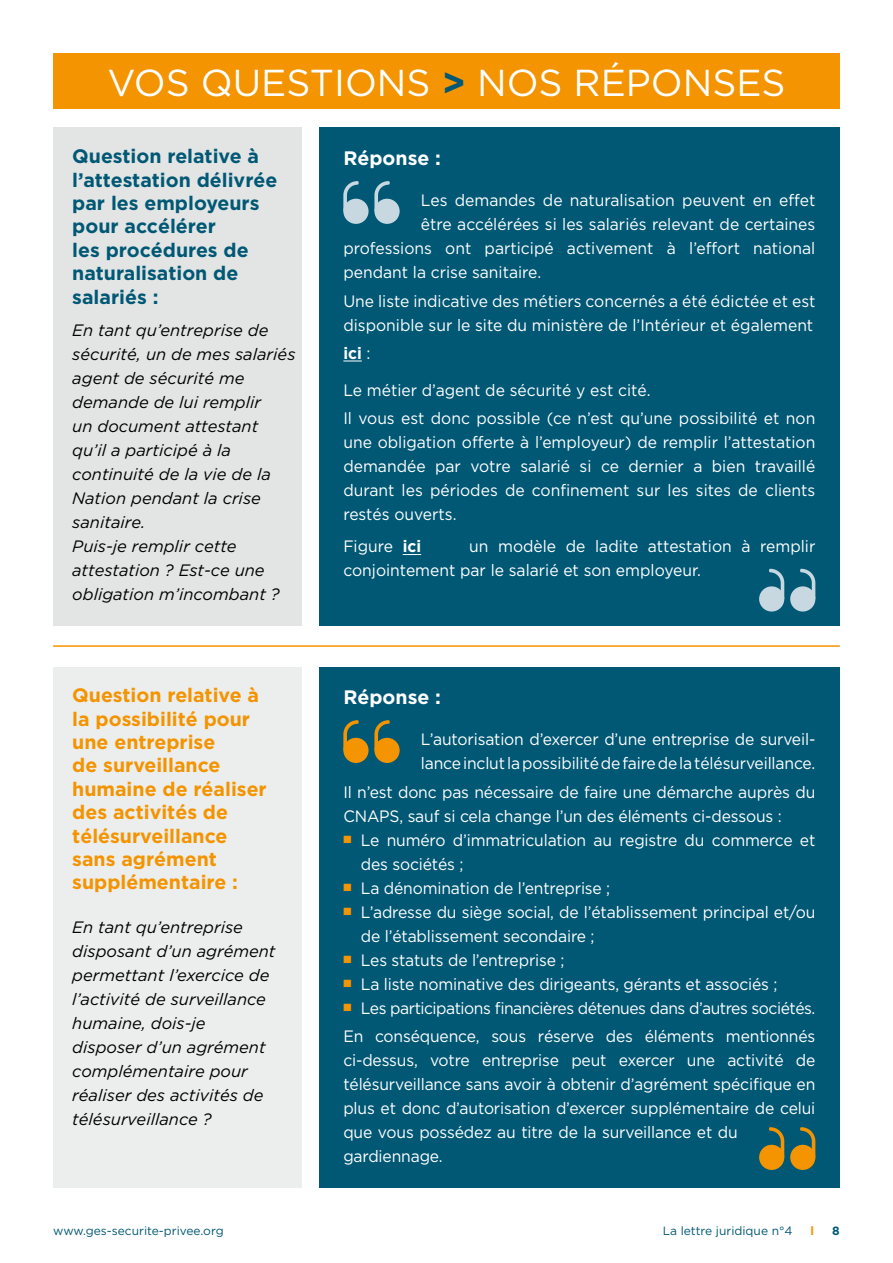
<style>
.page{position:relative;width:893px;height:1263px;background:#fff}
.page>*{position:absolute;margin:0;border:0;box-sizing:border-box;transform-origin:0 0}
.t1{font:37.5px "Gotham";color:#fff}
.t2{font:700 19.5px/23.4px "Gotham";color:#f39400}
.t3{font:700 19.5px/23.4px "Gotham";color:#005875}
.t4{font:700 19.5px "Gotham";color:#fff}
.t5{font:16.5px/24px "Gotham";letter-spacing:-.01em;color:#fff;scale:.95 1}
.t6{font:italic 16.5px/24px "Gotham";color:#000}
.t7{font:16.5px/28.2px "Gotham";letter-spacing:-.03em;color:#fff;scale:.95 1}
.t8{font:700 16.5px "Gotham";color:#fff;scale:.95 1}
.t9{font:12px "Gotham";color:#005875}
.t10{font:700 12px "Gotham";color:#f39400}
.t11{font:700 12px "Gotham";color:#005875}
.s1{font-weight:700;color:#005875}
.s2{font-weight:400}
.s3{font-weight:700}
.s4{color:#f39400}
</style>
<div class="page">
<div style="left:53px;top:128px;width:248px;height:498px;background:#e3e4e4"></div>
<div style="left:53px;top:667px;width:249px;height:520px;background:#eceded"></div>
<div style="left:53px;top:53px;width:787px;height:55px;background:#f39400"></div>
<div style="left:319px;top:128px;width:521px;height:498px;background:#005875"></div>
<div style="left:319px;top:667px;width:521px;height:520px;background:#005875"></div>
<svg style="left:343px;top:361px;width:19px;height:1px"></svg>
<svg style="left:403px;top:554px;width:18px;height:1px"></svg>
<div style="left:343px;top:199px;width:26px;height:25px;background:#c7d8e1;border-radius:50%"></div>
<svg style="left:343px;top:181px;width:16px;height:30px"></svg>
<div style="left:374px;top:199px;width:26px;height:25px;background:#c7d8e1;border-radius:50%"></div>
<svg style="left:374px;top:181px;width:16px;height:30px"></svg>
<div style="left:790px;top:586px;width:25px;height:25px;background:#c7d8e1;border-radius:50%"></div>
<svg style="left:800px;top:569px;width:15px;height:26px"></svg>
<div style="left:759px;top:586px;width:25px;height:25px;background:#c7d8e1;border-radius:50%"></div>
<svg style="left:769px;top:569px;width:15px;height:26px"></svg>
<div style="left:790px;top:1145px;width:25px;height:25px;background:#f39400;border-radius:50%"></div>
<svg style="left:800px;top:1127px;width:15px;height:27px"></svg>
<div style="left:759px;top:1145px;width:25px;height:25px;background:#f39400;border-radius:50%"></div>
<svg style="left:769px;top:1127px;width:15px;height:27px"></svg>
<div style="left:343px;top:738px;width:26px;height:25px;background:#f39400;border-radius:50%"></div>
<svg style="left:343px;top:720px;width:16px;height:30px"></svg>
<div style="left:374px;top:738px;width:26px;height:25px;background:#f39400;border-radius:50%"></div>
<svg style="left:374px;top:720px;width:16px;height:30px"></svg>
<hr style="left:53px;top:645px;width:787px;height:2px;background:#f39400">
<h1 class="t1" style="left:107px;top:62px;width:680px">VOS QUESTIONS <span class="s1">&gt;</span> NOS RÉPONSES</h1>
<p class="t3" style="left:72px;top:144px;width:207px">Question relative à l’attestation délivrée par les employeurs pour accélérer<br>les procédures de naturalisation de salariés :</p>
<p class="t6" style="left:72px;top:318px;width:225px">En tant qu’entreprise de sécurité, un de mes salariés agent de sécurité me demande de lui remplir<br>un document attestant qu’il a participé à la continuité de la vie de la<br>Nation pendant la crise sanitaire.<br>Puis-je remplir cette attestation ? Est-ce une obligation m’incombant ?</p>
<p class="t2" style="left:72px;top:683px;width:196px">Question relative à la possibilité pour une entreprise<br>de surveillance humaine de réaliser des activités de télésurveillance sans agrément supplémentaire :</p>
<p class="t6" style="left:72px;top:915px;width:205px">En tant qu’entreprise disposant d’un agrément permettant l’exercice de l’activité de surveillance humaine, dois-je disposer d’un agrément complémentaire pour réaliser des activités de télésurveillance ?</p>
<p class="t4" style="left:343px;top:147px;width:99px">Réponse :</p>
<p class="t5" style="left:421px;top:188px;width:417px">Les demandes de naturalisation peuvent en effet</p>
<p class="t5" style="left:421px;top:212px;width:417px">être accélérées si les salariés relevant de certaines</p>
<p class="t5" style="left:343px;top:236px;width:498px">professions ont participé activement à l’effort national</p>
<p class="t5" style="left:343px;top:260px;width:210px">pendant la crise sanitaire.</p>
<p class="t5" style="left:343px;top:288px;width:498px">Une liste indicative des métiers concernés a été édictée et est disponible sur le site du ministère de l’Intérieur et également</p>
<p class="t8" style="left:343px;top:343px;width:30px">ici <span class="s2">:</span></p>
<p class="t5" style="left:343px;top:375px;width:498px;line-height:28.2px">Le métier d’agent de sécurité y est cité.<br>Il vous est donc possible (ce n’est qu’une possibilité et non</p>
<p class="t5" style="left:343px;top:430px;width:498px;text-align:justify">une obligation offerte à l’employeur) de remplir l’attestation demandée par votre salarié si ce dernier a bien travaillé durant les périodes de confinement sur les sites de clients restés ouverts.</p>
<p class="t5" style="left:343px;top:534px;width:83px">Figure <span class="s3">ici</span></p>
<p class="t5" style="left:343px;top:534px;width:498px;text-indent:126px">un modèle de ladite attestation à remplir conjointement par le salarié et son employeur.</p>
<p class="t4" style="left:343px;top:686px;width:99px">Réponse :</p>
<p class="t5" style="left:421px;top:727px;width:417px">L’autorisation d’exercer d’une entreprise de surveil&shy;lance inclut la possibilité de faire de la télésurveillance.</p>
<p class="t5" style="left:343px;top:779px;width:498px">Il n’est donc pas nécessaire de faire une démarche auprès du<br>CNAPS, sauf si cela change l’un des éléments ci-dessous :</p>
<p class="t5" style="left:361px;top:827px;width:480px;text-indent:-17px"><span class="s4">■</span> Le numéro d’immatriculation au registre du commerce et des sociétés ;</p>
<p class="t5" style="left:343px;top:875px;width:282px"><span class="s4">■</span> La dénomination de l’entreprise ;</p>
<p class="t5" style="left:361px;top:899px;width:480px;text-indent:-17px"><span class="s4">■</span> L’adresse du siège social, de l’établissement principal et/ou de l’établissement secondaire ;</p>
<p class="t5" style="left:343px;top:947px;width:234px"><span class="s4">■</span> Les statuts de l’entreprise ;</p>
<p class="t5" style="left:343px;top:971px;width:458px"><span class="s4">■</span> La liste nominative des dirigeants, gérants et associés ;</p>
<p class="t7" style="left:343px;top:993px;width:498px"><span class="s4">■</span> Les participations financières détenues dans d’autres sociétés.<br>En conséquence, sous réserve des éléments mentionnés</p>
<p class="t5" style="left:343px;top:1048px;width:498px">ci-dessus, votre entreprise peut exercer une activité de télésurveillance sans avoir à obtenir d’agrément spécifique en plus et donc d’autorisation d’exercer supplémentaire de celui que vous possédez au titre de la surveillance et du gardiennage.</p>
<p class="t9" style="left:53px;top:1224px;width:172px">www.ges-securite-privee.org</p>
<p class="t9" style="left:663px;top:1224px;width:131px">La lettre juridique n°4</p>
<p class="t10" style="left:811px;top:1223px;width:5px">l</p>
<p class="t11" style="left:832px;top:1223px;width:9px">8</p>
</div>
